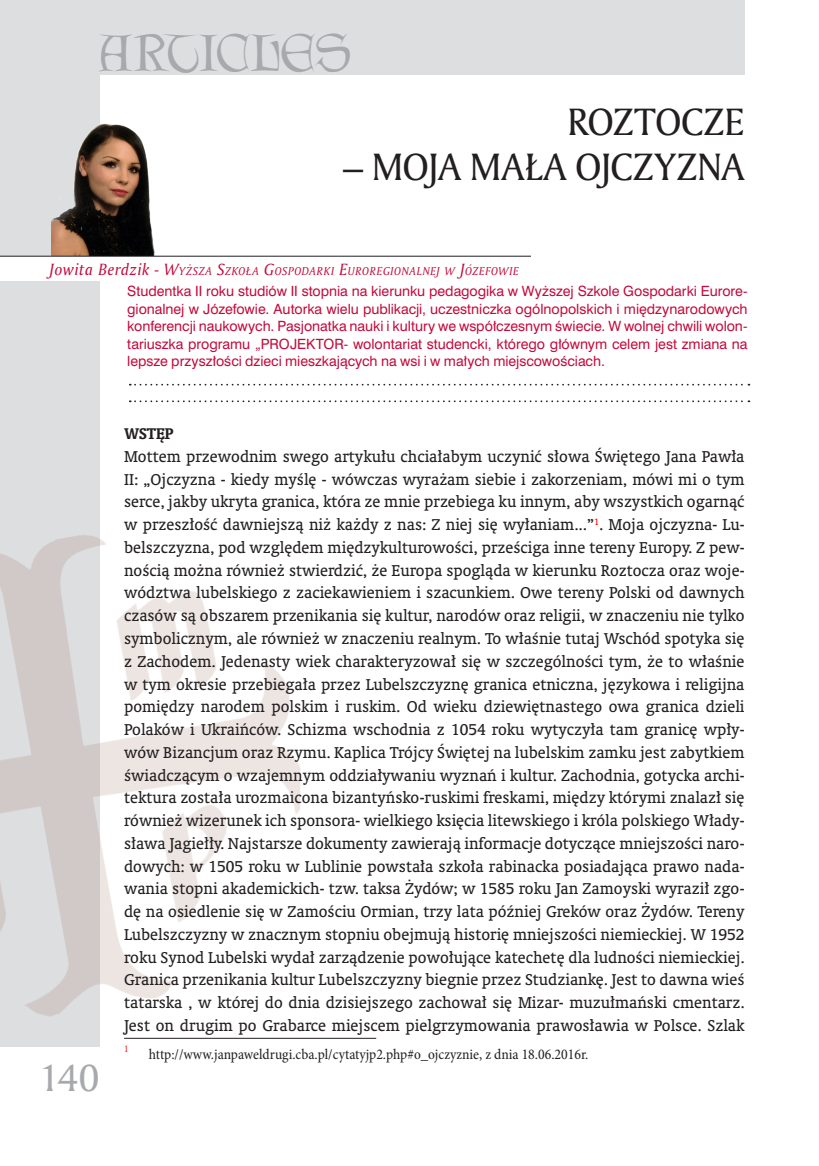
<style>
.page{position:relative;width:819px;height:1166px;background:#fff}
.page>*{position:absolute;margin:0;border:0;box-sizing:border-box;transform-origin:0 0}
.t1{font:46.55px "Lettergical PL";color:#a8a9ad}
.art-TYTUŁ{font:36.75px "Amerigo PL";letter-spacing:-.015em;color:#231f20}
.pagina-strony{font:36.75px "Amerigo PL";color:#a8a9ad}
.Normalny_PK_1{font:15.75px/22.8px "Oranda PL";color:#231f20;text-align:justify}
.Normalny_wrd_34{font:700 15.75px "Oranda PL";color:#231f20}
.przypisy_PK{font:condensed 14.88px "Minion Pro";color:#231f20}
.art-autor-opis{font:13.12px/17.5px "Swis 721 PL";color:#c40a3c;text-align:justify}
.art-autor_do_lewej{font:italic 11.03px "Amerigo PL";letter-spacing:.045em;color:#c40a3c}
.przypisy_PK-2{font:condensed 10.15px "Minion Pro";color:#ee1d23}
.s1{font-size:15.75px}
</style>
<div class="page">
<div style="left:0;top:0;width:99px;height:1047px;background:#dddee0"></div>
<div style="left:0;top:0;width:744px;height:74px;background:#dddee0"></div>
<img style="left:0;top:524px;width:300px;height:500px">
<hr style="left:124px;top:1038px;width:252px;height:1px;background:#231f20">
<svg style="left:130px;top:384px;width:619px;height:1px"></svg>
<svg style="left:130px;top:400px;width:619px;height:2px"></svg>
<img style="left:52px;top:119px;width:110px;height:137px">
<div style="left:0;top:256px;width:819px;height:25px;background:#fff"></div>
<hr style="left:0;top:256px;width:531px;height:1px;background:#231f20">
<h1 class="t1" style="left:99px;top:25px;width:254px">ARTICLES</h1>
<p class="art-TYTUŁ" style="left:567px;top:97px;width:179px">ROZTOCZE</p>
<p class="art-TYTUŁ" style="left:343px;top:143px;width:403px">– MOJA MAŁA OJCZYZNA</p>
<p class="art-autor_do_lewej" style="left:50px;top:263px;width:471px"><span class="s1">Jowita Berdzik -</span> <span class="s1">W</span>YŻSZA <span class="s1">S</span>ZKOŁA <span class="s1">G</span>OSPODARKI <span class="s1">E</span>UROREGIONALNEJ W <span class="s1">J</span>ÓZEFOWIE</p>
<p class="pagina-strony" style="left:39px;top:1053px;width:62px">140</p>
<p class="art-autor-opis" style="left:127px;top:282px;width:622px">Studentka II roku studiów II stopnia na kierunku pedagogika w Wyższej Szkole Gospodarki Eurore&shy;gionalnej w Józefowie. Autorka wielu publikacji, uczestniczka ogólnopolskich i międzynarodowych konferencji naukowych. Pasjonatka nauki i kultury we współczesnym świecie. W wolnej chwili wolon&shy;tariuszka programu „PROJEKTOR- wolontariat studencki, którego głównym celem jest zmiana na lepsze przyszłości dzieci mieszkających na wsi i w małych miejscowościach.</p>
<p class="Normalny_wrd_34" style="left:124px;top:423px;width:51px">WSTĘP</p>
<p class="Normalny_PK_1" style="left:124px;top:445px;width:622px">Mottem przewodnim swego artykułu chciałabym uczynić słowa Świętego Jana Pawła II: „Ojczyzna - kiedy myślę - wówczas wyrażam siebie i zakorzeniam, mówi mi o tym serce, jakby ukryta granica, która ze mnie przebiega ku innym, aby wszystkich ogarnąć w przeszłość dawniejszą niż każdy z nas: Z niej się wyłaniam...”<sup>1</sup>. Moja ojczyzna- Lu&shy;belszczyzna, pod względem międzykulturowości, prześciga inne tereny Europy. Z pew&shy;nością można również stwierdzić, że Europa spogląda w kierunku Roztocza oraz woje&shy;wództwa lubelskiego z zaciekawieniem i szacunkiem. Owe tereny Polski od dawnych czasów są obszarem przenikania się kultur, narodów oraz religii, w znaczeniu nie tylko symbolicznym, ale również w znaczeniu realnym. To właśnie tutaj Wschód spotyka się z Zachodem. Jedenasty wiek charakteryzował się w szczególności tym, że to właśnie w tym okresie przebiegała przez Lubelszczyznę granica etniczna, językowa i religijna pomiędzy narodem polskim i ruskim. Od wieku dziewiętnastego owa granica dzieli Polaków i Ukraińców. Schizma wschodnia z 1054 roku wytyczyła tam granicę wpły&shy;wów Bizancjum oraz Rzymu. Kaplica Trójcy Świętej na lubelskim zamku jest zabytkiem świadczącym o wzajemnym oddziaływaniu wyznań i kultur. Zachodnia, gotycka archi&shy;tektura została urozmaicona bizantyńsko-ruskimi freskami, między którymi znalazł się również wizerunek ich sponsora- wielkiego księcia litewskiego i króla polskiego Włady&shy;sława Jagiełły. Najstarsze dokumenty zawierają informacje dotyczące mniejszości naro&shy;dowych: w 1505 roku w Lublinie powstała szkoła rabinacka posiadająca prawo nada&shy;wania stopni akademickich- tzw. taksa Żydów; w 1585 roku Jan Zamoyski wyraził zgo&shy;dę na osiedlenie się w Zamościu Ormian, trzy lata później Greków oraz Żydów. Tereny Lubelszczyzny w znacznym stopniu obejmują historię mniejszości niemieckiej. W 1952 roku Synod Lubelski wydał zarządzenie powołujące katechetę dla ludności niemieckiej.<br>Granica przenikania kultur Lubelszczyzny biegnie przez Studziankę. Jest to dawna wieś tatarska , w której do dnia dzisiejszego zachował się Mizar- muzułmański cmentarz.<br>Jest on drugim po Grabarce miejscem pielgrzymowania prawosławia w Polsce. Szlak</p>
<p class="przypisy_PK-2" style="left:124px;top:1042px;width:6px">1</p>
<p class="przypisy_PK" style="left:149px;top:1045px;width:441px">http://www.janpaweldrugi.cba.pl/cytatyjp2.php#o_ojczyznie, z dnia 18.06.2016r.</p>
</div>
